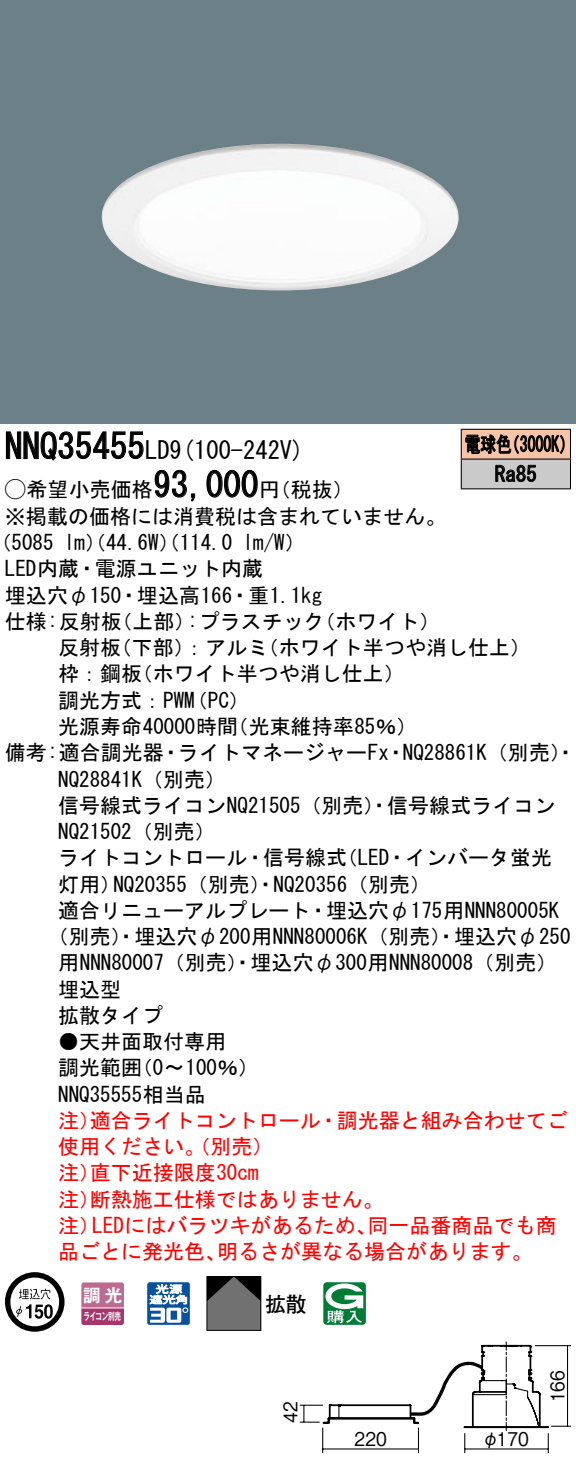
<style>
.page{position:relative;width:576px;height:1463px;background:#fff}
.page>*{position:absolute;margin:0;border:0;box-sizing:border-box;transform-origin:0 0}
.t1{font:35px "MS Gothic";color:#000}
.t2{font:24.5px "MS Gothic";color:#000}
.t3{font:21px/26.2px "MS Gothic";color:#000}
.t4{font:21px/26.2px "MS Gothic";color:#f00}
.t5{font:21px/29.8px "MS Gothic";color:#000;scale:.75 1}
.t6{font:20.65px "Futo Go B101 Bold 83 pv RKSJ H";color:#000}
.t7{font:18.9px "Gothic BBB Pro Medium 90 pv RKSJ H";color:#000;scale:.9 1}
.t8{font:17.5px "Gothic MB101 Pro De Bold 90 pv RKSJ H";color:#fff}
.t9{font:10.15px "Gothic MB101 Pro De Bold 90 pv RKSJ H";letter-spacing:-.05em;color:#fff;scale:.65 1}
.s1{font-family:"Ford Classification 1"}
</style>
<div class="page">
<div style="left:0;top:0;width:575px;height:424px;background:#6c8087"></div>
<img style="left:101px;top:144px;width:357px;height:146px">
<svg style="left:6px;top:431px;width:138px;height:30px"></svg>
<svg style="left:154px;top:469px;width:42px;height:32px"></svg>
<svg style="left:206px;top:469px;width:52px;height:29px"></svg>
<svg style="left:5px;top:1272px;width:59px;height:59px"></svg>
<svg style="left:44px;top:1304px;width:9px;height:14px"></svg>
<svg style="left:81px;top:1282px;width:43px;height:42px;background:#b65b86"></svg>
<hr style="left:81px;top:1307px;width:43px;height:1px;background:#fff">
<svg style="left:147px;top:1282px;width:43px;height:42px"></svg>
<svg style="left:208px;top:1277px;width:51px;height:51px;background:#585858"></svg>
<div style="left:206px;top:1275px;width:55px;height:55px;border:1px solid #000"></div>
<svg style="left:323px;top:1282px;width:43px;height:42px"></svg>
<div style="left:461px;top:429px;width:109px;height:30px;background:#f7c4a7"></div>
<div style="left:461px;top:459px;width:109px;height:30px;background:#cacaca"></div>
<hr style="left:460px;top:428px;width:110px;height:2px;background:#000">
<hr style="left:569px;top:430px;width:2px;height:28px;background:#000">
<hr style="left:460px;top:458px;width:110px;height:1px;background:#000">
<hr style="left:569px;top:459px;width:2px;height:29px;background:#000">
<hr style="left:460px;top:488px;width:110px;height:1px;background:#000">
<svg style="left:460px;top:430px;width:104px;height:58px"></svg>
<hr style="left:339px;top:1404px;width:71px;height:1px;background:#000">
<hr style="left:330px;top:1417px;width:83px;height:2px;background:#000">
<hr style="left:322px;top:1448px;width:96px;height:1px;background:#000">
<svg style="left:409px;top:1341px;width:161px;height:111px"></svg>
<svg style="left:300px;top:1404px;width:40px;height:48px"></svg>
<hr style="left:566px;top:1345px;width:2px;height:80px;background:#000">
<h1 class="t1" style="left:5px;top:429px;width:142px">NNQ35455</h1>
<p class="t2" style="left:145px;top:438px;width:161px">LD (9 100-242 (V</p>
<h1 class="t1" style="left:153px;top:467px;width:106px">93,000</h1>
<p class="t3" style="left:5px;top:476px;width:149px"><span class="s1">A</span>希望小売価格</p>
<p class="t3" style="left:5px;top:503px;width:442px">※掲載の価格には消費税は含まれていません。</p>
<p class="t3" style="left:243px;top:529px;width:64px">l m (W/</p>
<p class="t3" style="left:259px;top:476px;width:96px">（円税抜(</p>
<p class="t3" style="left:-9px;top:529px;width:65px">（5085</p>
<p class="t3" style="left:5px;top:555px;width:259px">LED内蔵・電源ユニット内蔵</p>
<p class="t3" style="left:5px;top:582px;width:318px">埋込穴φ150・埋込高166・重1.1kg</p>
<p class="t3" style="left:64px;top:529px;width:169px">lm）（44.6 ）（W 114.0</p>
<p class="t3" style="left:5px;top:608px;width:118px">仕様:反射板</p>
<p class="t3" style="left:111px;top:608px;width:85px">（上部）</p>
<p class="t3" style="left:187px;top:608px;width:139px">:プラスチック</p>
<p class="t3" style="left:314px;top:608px;width:127px">（ホワイト(</p>
<p class="t5" style="left:494px;top:429px;width:57px;text-indent:-30px">電球色<br>Ra85</p>
<p class="t5" style="left:504px;top:429px;width:96px">（3000 (K</p>
<p class="t3" style="left:58px;top:634px;width:65px">反射板</p>
<p class="t3" style="left:111px;top:634px;width:159px">（下部：）アルミ</p>
<p class="t3" style="left:258px;top:634px;width:274px">（ホワイト半つや消し仕上(</p>
<p class="t3" style="left:58px;top:660px;width:86px">枠：鋼板</p>
<p class="t3" style="left:132px;top:660px;width:274px">（ホワイト半つや消し仕上(</p>
<p class="t3" style="left:58px;top:687px;width:138px">調光方式：PWM</p>
<p class="t3" style="left:187px;top:687px;width:64px">（PC(</p>
<p class="t3" style="left:58px;top:713px;width:181px">光源寿命40000時間</p>
<p class="t3" style="left:227px;top:713px;width:191px">（光束維持率85％(</p>
<p class="t3" style="left:178px;top:739px;width:212px">ライトマネージャーFx</p>
<p class="t3" style="left:5px;top:739px;width:160px">備考:適合調光器</p>
<p class="t3" style="left:58px;top:765px;width:169px">NQ28841 （K 別売(</p>
<p class="t3" style="left:58px;top:792px;width:498px">信号線式ライコンNQ21505（別売）・信号線式ライコン</p>
<p class="t3" style="left:58px;top:818px;width:159px">NQ21502（別売(</p>
<p class="t3" style="left:336px;top:844px;width:217px">（LED・インバータ蛍光</p>
<p class="t3" style="left:402px;top:739px;width:175px">NQ28861 （K 別売・(</p>
<p class="t3" style="left:160px;top:739px;width:23px">・</p>
<p class="t3" style="left:385px;top:739px;width:22px">・</p>
<p class="t3" style="left:113px;top:844px;width:319px;text-indent:-55px">ライトコントロール・信号線式<br>NQ20355（別売）・NQ20356（別売(</p>
<p class="t3" style="left:58px;top:870px;width:64px">灯用）</p>
<p class="t3" style="left:58px;top:897px;width:502px">適合リニューアルプレート・埋込穴φ175用NNN80005K</p>
<p class="t3" style="left:48px;top:923px;width:524px">（別売）・埋込穴φ200用NNN80006 （K 別売）・埋込穴φ250</p>
<p class="t3" style="left:58px;top:949px;width:500px">用NNN80007（別売）・埋込穴φ300用NNN80008（別売(</p>
<p class="t3" style="left:58px;top:975px;width:64px">埋込型</p>
<p class="t3" style="left:58px;top:1002px;width:106px">拡散タイプ</p>
<p class="t3" style="left:132px;top:1028px;width:129px;text-indent:-74px">●天井面取付専用<br>) 〜0 100％(</p>
<p class="t3" style="left:58px;top:1054px;width:149px">調光範囲<br>NNQ35555相当品</p>
<p class="t4" style="left:90px;top:1107px;width:479px">適合ライトコントロール・調光器と組み合わせてご</p>
<p class="t4" style="left:58px;top:1107px;width:43px">注）</p>
<p class="t4" style="left:58px;top:1133px;width:217px">使用ください。（別売(</p>
<p class="t4" style="left:90px;top:1159px;width:170px">直下近接限度30cm</p>
<p class="t4" style="left:90px;top:1159px;width:295px;text-indent:-32px">注）<br>断熱施工仕様ではありません。</p>
<p class="t4" style="left:58px;top:1185px;width:43px">注）</p>
<p class="t4" style="left:92px;top:1212px;width:286px">LEDにはバラツキがあるため、</p>
<p class="t4" style="left:367px;top:1212px;width:190px">同一品番商品でも商</p>
<p class="t4" style="left:58px;top:1212px;width:43px">注）</p>
<p class="t4" style="left:58px;top:1238px;width:169px">品ごとに発光色、</p>
<p class="t4" style="left:217px;top:1238px;width:317px">明るさが異なる場合があります。</p>
<p class="t8" style="left:83px;top:1280px;width:41px">調光</p>
<p class="t9" style="left:84px;top:1307px;width:59px">ライコン別売</p>
<p class="t6" style="left:265px;top:1291px;width:43px">拡散</p>
<p class="t7" style="left:275px;top:1422px;width:25px;rotate:-90deg">42</p>
<p class="t7" style="left:354px;top:1423px;width:37px">220</p>
<p class="t7" style="left:482px;top:1423px;width:53px">φ170</p>
<p class="t7" style="left:542px;top:1402px;width:37px;rotate:-90deg">166</p>
</div>
